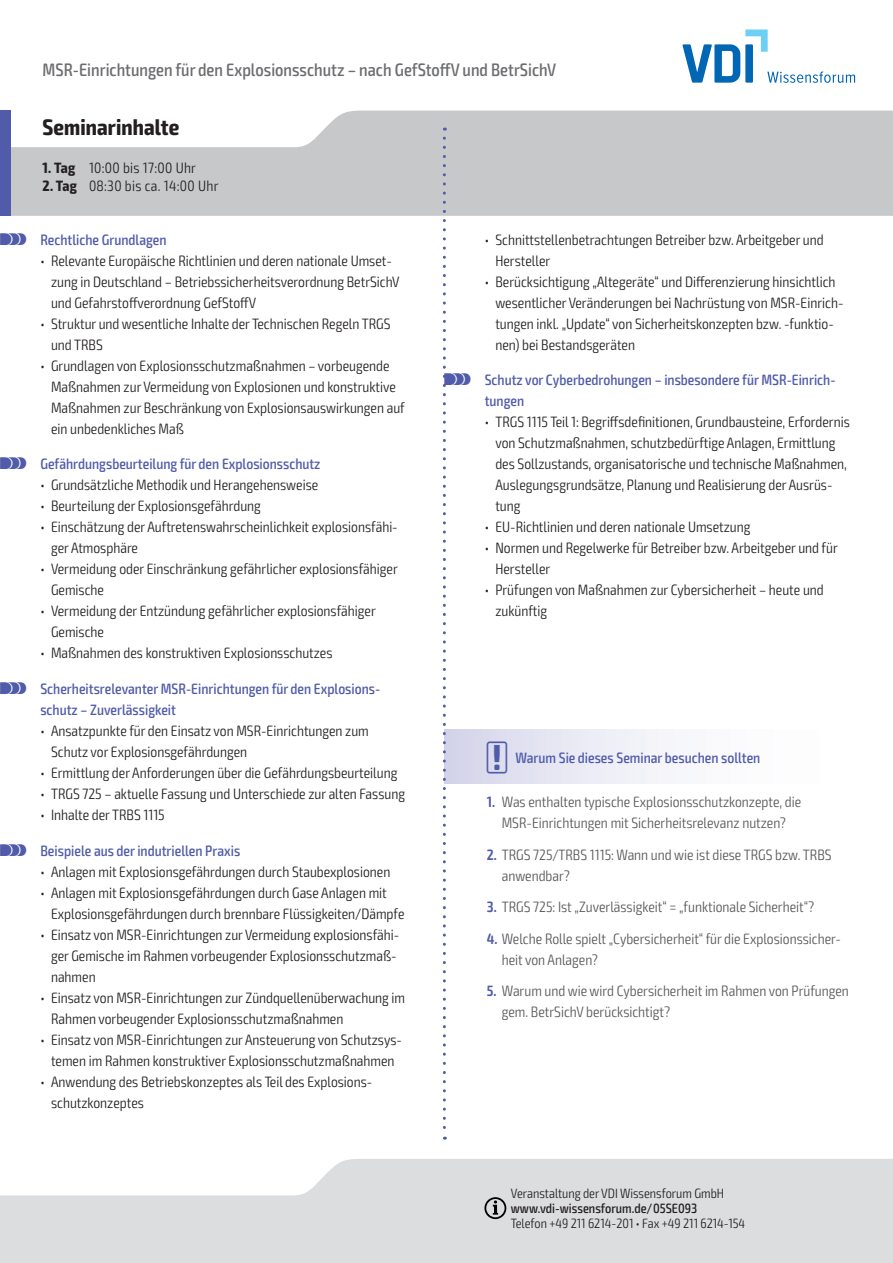
<style>
.page{position:relative;width:893px;height:1263px;background:#fff}
.page>*{position:absolute;margin:0;border:0;box-sizing:border-box;transform-origin:0 0}
.t1{font:700 condensed 22.5px "Exo 2";letter-spacing:.005em;color:#231f20}
.t2{font:500 condensed 18px "Exo 2";color:#6c6d70}
.t3{font:300 condensed 15px/21px "Exo 2";color:#231f20}
.t4{font:300 condensed 15px/21px "Exo 2";color:#57585a}
.t5{font:500 condensed 15px/21px "Exo 2";color:#505ca9}
.t6{font:300 condensed 15px "Exo 2";letter-spacing:.02em;color:#231f20}
.t7{font:300 condensed 13.5px "Exo 2";color:#231f20}
.t8{font:500 condensed 13.5px "Exo 2";color:#231f20}
.s1{font-weight:700}
.s2{font-family:"VDI Iconset S4 A Regular";font-weight:400;font-stretch:normal}
.s3{font-weight:600;color:#505ca9}
</style>
<div class="page">
<svg style="left:0;top:1159px;width:893px;height:104px;background:#e0e1e3"></svg>
<svg style="left:11px;top:111px;width:882px;height:105px;background:#cdced0"></svg>
<div style="left:0;top:111px;width:11px;height:105px;background:#505ca9"></div>
<svg style="left:484px;top:1197px;width:22px;height:22px"></svg>
<svg style="left:682px;top:30px;width:173px;height:53px"></svg>
<div style="left:444px;top:729px;width:406px;height:55px;background:linear-gradient(to right,#d9d9ec,#fff)"></div>
<svg style="left:443px;top:138px;width:3px;height:1002px"></svg>
<p class="t2" style="left:43px;top:59px;width:515px">MSR-Einrichtungen für den Explosionsschutz – nach GefStoffV und BetrSichV</p>
<h1 class="t1" style="left:43px;top:113px;width:138px">Seminarinhalte</h1>
<p class="t6" style="left:43px;top:159px;width:155px"><span class="s1">1. Tag</span> 10:00 bis 17:00 Uhr</p>
<p class="t6" style="left:43px;top:177px;width:178px"><span class="s1">2. Tag</span> 08:30 bis ca. 14:00 Uhr</p>
<p class="t5" style="left:0;top:229px;width:168px"><span class="s2">S</span> Rechtliche Grundlagen</p>
<p class="t3" style="left:51px;top:250px;width:350px;text-indent:-11px">• Relevante Europäische Richtlinien und deren nationale Umset&shy;zung in Deutschland – Betriebssicherheitsverordnung BetrSichV und Gefahrstoffverordnung GefStoffV</p>
<p class="t3" style="left:51px;top:313px;width:341px;text-indent:-11px">• Struktur und wesentliche Inhalte der Technischen Regeln TRGS und TRBS</p>
<p class="t3" style="left:51px;top:355px;width:355px;text-indent:-11px">• Grundlagen von Explosionsschutzmaßnahmen – vorbeugende Maßnahmen zur Vermeidung von Explosionen und konstruktive Maßnahmen zur Beschränkung von Explosionsauswirkungen auf ein unbedenkliches Maß</p>
<p class="t5" style="left:0;top:454px;width:322px"><span class="s2">S</span> Gefährdungsbeurteilung für den Explosionsschutz</p>
<p class="t3" style="left:40px;top:475px;width:279px">• Grundsätzliche Methodik und Herangehensweise</p>
<p class="t3" style="left:40px;top:496px;width:222px">• Beurteilung der Explosionsgefährdung</p>
<p class="t3" style="left:51px;top:517px;width:348px;text-indent:-11px">• Einschätzung der Auftretenswahrscheinlichkeit explosionsfähi&shy;ger Atmosphäre</p>
<p class="t3" style="left:51px;top:559px;width:348px;text-indent:-11px">• Vermeidung oder Einschränkung gefährlicher explosionsfähiger<br>Gemische</p>
<p class="t3" style="left:51px;top:601px;width:326px;text-indent:-11px">• Vermeidung der Entzündung gefährlicher explosionsfähiger<br>Gemische</p>
<p class="t3" style="left:40px;top:643px;width:294px">• Maßnahmen des konstruktiven Explosionsschutzes</p>
<p class="t5" style="left:40px;top:679px;width:341px;text-indent:-40px"><span class="s2">S</span> Scherheitsrelevanter MSR-Einrichtungen für den Explosions&shy;schutz – Zuverlässigkeit</p>
<p class="t3" style="left:51px;top:721px;width:319px;text-indent:-11px">• Ansatzpunkte für den Einsatz von MSR-Einrichtungen zum<br>Schutz vor Explosionsgefährdungen</p>
<p class="t3" style="left:40px;top:763px;width:359px">• Ermittlung der Anforderungen über die Gefährdungsbeurteilung</p>
<p class="t3" style="left:40px;top:784px;width:366px">• TRGS 725 – aktuelle Fassung und Unterschiede zur alten Fassung</p>
<p class="t3" style="left:40px;top:805px;width:126px">• Inhalte der TRBS 1115</p>
<p class="t5" style="left:0;top:841px;width:242px"><span class="s2">S</span> Beispiele aus der indutriellen Praxis</p>
<p class="t3" style="left:40px;top:862px;width:351px">• Anlagen mit Explosionsgefährdungen durch Staubexplosionen</p>
<p class="t3" style="left:51px;top:883px;width:355px;text-indent:-11px">• Anlagen mit Explosionsgefährdungen durch Gase Anlagen mit<br>Explosionsgefährdungen durch brennbare Flüssigkeiten/Dämpfe</p>
<p class="t3" style="left:51px;top:925px;width:350px;text-indent:-11px">• Einsatz von MSR-Einrichtungen zur Vermeidung explosionsfähi&shy;ger Gemische im Rahmen vorbeugender Explosionsschutzmaß&shy;nahmen</p>
<p class="t3" style="left:51px;top:988px;width:356px;text-indent:-11px">• Einsatz von MSR-Einrichtungen zur Zündquellenüberwachung im<br>Rahmen vorbeugender Explosionsschutzmaßnahmen</p>
<p class="t3" style="left:40px;top:1030px;width:363px;text-align:center">• Einsatz von MSR-Einrichtungen zur Ansteuerung von Schutzsys&shy;temen im Rahmen konstruktiver Explosionsschutzmaßnahmen</p>
<p class="t3" style="left:51px;top:1072px;width:323px;text-indent:-11px">• Anwendung des Betriebskonzeptes als Teil des Explosions&shy;schutzkonzeptes</p>
<p class="t3" style="left:495px;top:229px;width:330px;text-indent:-11px">• Schnittstellenbetrachtungen Betreiber bzw. Arbeitgeber und<br>Hersteller</p>
<p class="t3" style="left:495px;top:271px;width:350px;text-indent:-11px">• Berücksichtigung „Altegeräte“ und Differenzierung hinsichtlich wesentlicher Veränderungen bei Nachrüstung von MSR-Einrich&shy;tungen inkl. „Update“ von Sicherheitskonzepten bzw. -funktio&shy;nen) bei Bestandsgeräten</p>
<p class="t5" style="left:485px;top:370px;width:352px;text-indent:-40px"><span class="s2">S</span> Schutz vor Cyberbedrohungen – insbesondere für MSR-Einrich&shy;tungen</p>
<p class="t3" style="left:495px;top:412px;width:356px;text-indent:-11px">• TRGS 1115 Teil 1: Begriffsdefinitionen, Grundbausteine, Erfordernis von Schutzmaßnahmen, schutzbedürftige Anlagen, Ermittlung des Sollzustands, organisatorische und technische Maßnahmen, Auslegungsgrundsätze, Planung und Realisierung der Ausrüs&shy;tung</p>
<p class="t3" style="left:485px;top:517px;width:267px">• EU-Richtlinien und deren nationale Umsetzung</p>
<p class="t3" style="left:495px;top:538px;width:344px;text-indent:-11px">• Normen und Regelwerke für Betreiber bzw. Arbeitgeber und für<br>Hersteller</p>
<p class="t3" style="left:495px;top:580px;width:330px;text-indent:-11px">• Prüfungen von Maßnahmen zur Cybersicherheit – heute und zukünftig</p>
<p class="t5" style="left:487px;top:747px;width:275px"><span class="s2">!</span> Warum Sie dieses Seminar besuchen sollten</p>
<p class="t4" style="left:487px;top:792px;width:316px;text-align:center"><span class="s3">1.</span> Was enthalten typische Explosionsschutzkonzepte, die<br>MSR-Einrichtungen mit Sicherheitsrelevanz nutzen?</p>
<p class="t4" style="left:502px;top:844px;width:331px;text-indent:-15px"><span class="s3">2.</span> TRGS 725/TRBS 1115: Wann und wie ist diese TRGS bzw. TRBS anwendbar?</p>
<p class="t4" style="left:487px;top:897px;width:329px"><span class="s3">3.</span> TRGS 725: Ist „Zuverlässigkeit“ = „funktionale Sicherheit“?</p>
<p class="t4" style="left:502px;top:928px;width:341px;text-indent:-15px"><span class="s3">4.</span> Welche Rolle spielt „Cybersicherheit“ für die Explosionssicher&shy;heit von Anlagen?</p>
<p class="t4" style="left:502px;top:981px;width:349px;text-indent:-15px"><span class="s3">5.</span> Warum und wie wird Cybersicherheit im Rahmen von Prüfungen gem. BetrSichV berücksichtigt?</p>
<p class="t7" style="left:511px;top:1185px;width:215px">Veranstaltung der VDI Wissensforum GmbH</p>
<p class="t8" style="left:511px;top:1200px;width:188px">www.vdi-wissensforum.de/05SE093</p>
<p class="t7" style="left:511px;top:1215px;width:236px">Telefon +49 211 6214-201 • Fax +49 211 6214-154</p>
</div>
